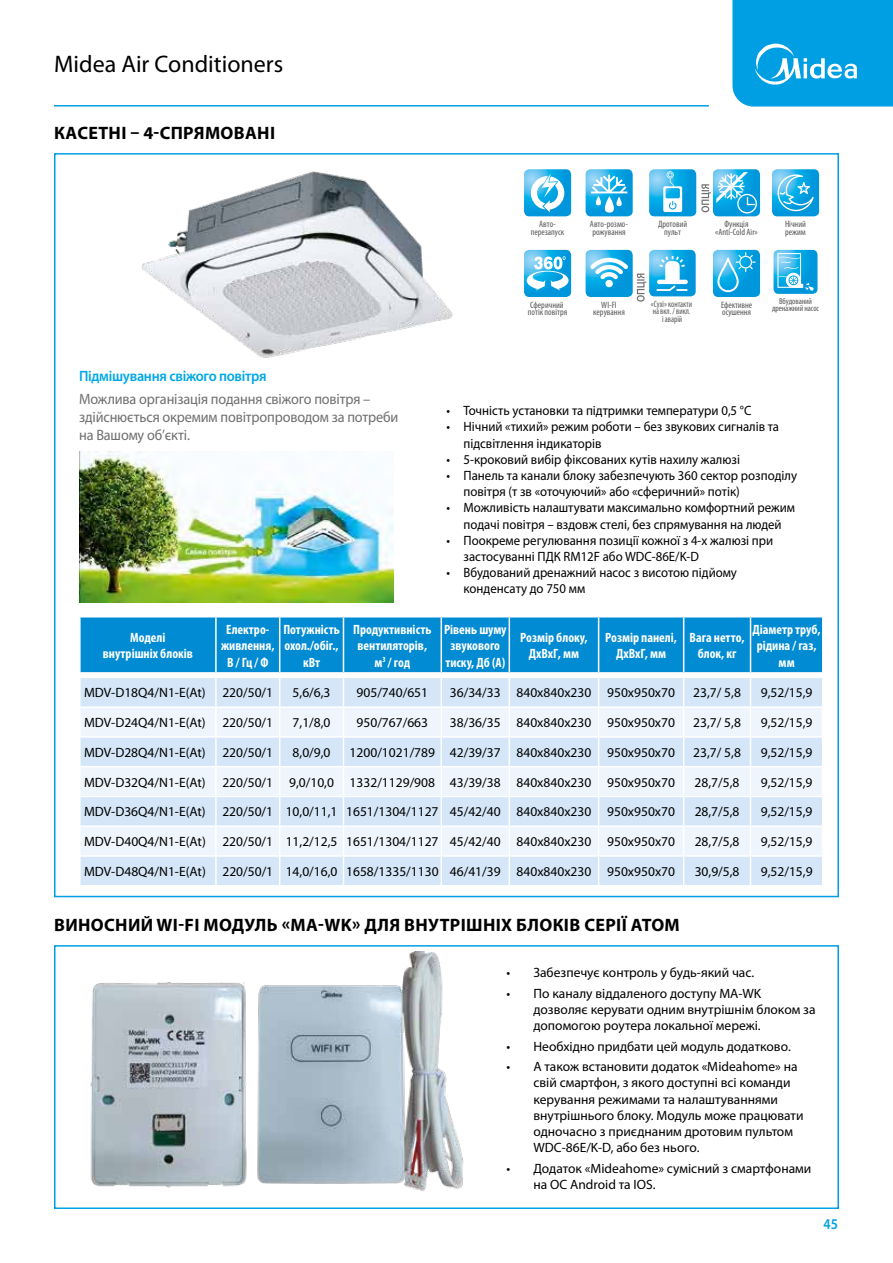
<style>
.page{position:relative;width:893px;height:1263px;background:#fff}
.page>*{position:absolute;margin:0;border:0;box-sizing:border-box;transform-origin:0 0}
.t1{font:24px "Myriad Pro";color:#000}
.t2{font:700 18px "Myriad Pro";letter-spacing:.02em;color:#000}
.t3{font:15px/18px "Myriad Pro";letter-spacing:-.01em;color:#706f6f;scale:.95 1}
.t4{font:600 15px "Myriad Pro";letter-spacing:-.02em;color:#00a8e7;scale:.95 1}
.t5{font:600 15px "Myriad Pro";color:#009fe3;scale:.9 1}
.t6{font:13.5px/16.2px "Myriad Pro";color:#000}
.t7{font:13.5px/16.2px "Myriad Pro";color:#000;scale:.95 1}
.t8{font:700 condensed 13.5px/16.2px "Myriad Pro";color:#fff;text-align:center}
.t9{font:condensed 9.3px/7.4px "Myriad Pro";color:#575756;text-align:center}
.t10{font:condensed 9.15px/7.4px "Myriad Pro";color:#575756;text-align:center;scale:.9 1}
.t11{font:condensed 8.55px/6.9px "Myriad Pro";letter-spacing:-.01em;color:#575756;text-align:center}
</style>
<div class="page">
<svg style="left:732px;top:0;width:161px;height:107px;background:#11a5e4"></svg>
<hr style="left:54px;top:105px;width:655px;height:2px;background:#009fe3">
<div style="left:54px;top:945px;width:785px;height:264px;border:2px solid #009fe3"></div>
<img style="left:142px;top:171px;width:312px;height:187px">
<svg style="left:79px;top:617px;width:744px;height:268px;background:#b4daf1"></svg>
<hr style="left:822px;top:857px;width:2px;height:28px;background:#fff">
<img style="left:79px;top:451px;width:314px;height:152px">
<svg style="left:524px;top:169px;width:47px;height:47px"></svg>
<svg style="left:586px;top:169px;width:47px;height:47px;background:#4bbae9"></svg>
<svg style="left:772px;top:169px;width:47px;height:47px;background:#3bb4e8"></svg>
<svg style="left:524px;top:250px;width:47px;height:47px"></svg>
<svg style="left:713px;top:250px;width:47px;height:47px;background:#34b2e7"></svg>
<svg style="left:773px;top:250px;width:44px;height:44px;background:#46b8e9"></svg>
<svg style="left:586px;top:250px;width:110px;height:52px"></svg>
<svg style="left:649px;top:169px;width:111px;height:47px"></svg>
<img style="left:90px;top:951px;width:374px;height:241px">
<h1 class="t1" style="left:54px;top:49px;width:231px">Midea Air Conditioners</h1>
<h2 class="t2" style="left:54px;top:121px;width:222px">КАСЕТНІ – 4-СПРЯМОВАНІ</h2>
<p class="t4" style="left:79px;top:367px;width:199px">Підмішування свіжого повітря</p>
<p class="t3" style="left:79px;top:389px;width:338px">Можлива організація подання свіжого повітря – здійснюється окремим повітропроводом за потреби на Вашому об’єкті.</p>
<p class="t9" style="left:531px;top:220px;width:35px">Авто&shy;перезапуск</p>
<p class="t9" style="left:590px;top:220px;width:40px;text-align:left">Авто-розмо&shy;рожування</p>
<p class="t9" style="left:658px;top:220px;width:31px">Дротовий пульт</p>
<p class="t9" style="left:715px;top:220px;width:44px">Функція «Anti-Cold Air»</p>
<p class="t9" style="left:785px;top:220px;width:22px;text-align:left">Нічний режим</p>
<p class="t9" style="left:528px;top:301px;width:41px;text-align:left">Сферичний потік повітря</p>
<p class="t9" style="left:593px;top:301px;width:33px">WI-FI керування</p>
<p class="t10" style="left:651px;top:300px;width:47px">«Сухі» контакти на вкл. / викл. і аварій</p>
<p class="t9" style="left:721px;top:301px;width:33px;text-align:left">Ефективне осушення</p>
<p class="t11" style="left:772px;top:298px;width:49px">Вбудований дренажний насос</p>
<p class="t7" style="left:446px;top:402px;width:323px">• Точність установки та підтримки температури 0,5 °С</p>
<p class="t7" style="left:463px;top:418px;width:334px;text-indent:-17px">• Нічний «тихий» режим роботи – без звукових сигналів та підсвітлення індикаторів</p>
<p class="t7" style="left:446px;top:451px;width:310px">• 5-кроковий вибір фіксованих кутів нахилу жалюзі</p>
<p class="t7" style="left:463px;top:467px;width:353px;text-indent:-17px">• Панель та канали блоку забезпечують 360 сектор розподілу повітря (т зв «оточуючий» або «сферичний» потік)</p>
<p class="t7" style="left:446px;top:499px;width:368px;text-align:center">• Можливість налаштувати максимально комфортний режим подачі повітря – вздовж стелі, без спрямування на людей</p>
<p class="t7" style="left:463px;top:532px;width:328px;text-indent:-17px">• Поокреме регулювання позиції кожної з 4-х жалюзі при застосуванні ПДК RM12F або WDC-86E/K-D</p>
<p class="t7" style="left:463px;top:564px;width:289px;text-indent:-17px">• Вбудований дренажний насос з висотою підйому конденсату до 750 мм</p>
<p class="t8" style="left:103px;top:629px;width:91px">Моделі внутрішніх блоків</p>
<p class="t8" style="left:221px;top:621px;width:55px">Електро&shy;живлення,<br>В / Гц / Ф</p>
<p class="t8" style="left:283px;top:621px;width:58px">Потужність охол./обіг., кВт</p>
<p class="t8" style="left:353px;top:621px;width:80px">Продуктивність вентиляторів, м<sup>3</sup> / год</p>
<p class="t8" style="left:444px;top:621px;width:64px">Рівень шуму звукового тиску, Дб (А)</p>
<p class="t8" style="left:520px;top:629px;width:69px">Розмір блоку,<br>ДхВхГ, мм</p>
<p class="t8" style="left:605px;top:629px;width:73px">Розмір панелі,<br>ДхВхГ, мм</p>
<p class="t8" style="left:689px;top:629px;width:57px">Вага нетто, блок, кг</p>
<p class="t8" style="left:753px;top:621px;width:70px">Діаметр труб, рідина / газ, мм</p>
<p class="t6" style="left:84px;top:684px;width:191px">MDV-D18Q4/N1-E(At) 220/50/1</p>
<p class="t6" style="left:293px;top:684px;width:39px">5,6/6,3</p>
<p class="t6" style="left:357px;top:684px;width:73px">905/740/651</p>
<p class="t6" style="left:450px;top:684px;width:227px">36/34/33 840х840х230 950х950х70</p>
<p class="t6" style="left:693px;top:684px;width:49px">23,7/ 5,8</p>
<p class="t6" style="left:761px;top:684px;width:53px">9,52/15,9</p>
<p class="t6" style="left:84px;top:714px;width:191px">MDV-D24Q4/N1-E(At) 220/50/1</p>
<p class="t6" style="left:293px;top:714px;width:39px">7,1/8,0</p>
<p class="t6" style="left:357px;top:714px;width:73px">950/767/663</p>
<p class="t6" style="left:450px;top:714px;width:227px">38/36/35 840х840х230 950х950х70</p>
<p class="t6" style="left:693px;top:714px;width:49px">23,7/ 5,8</p>
<p class="t6" style="left:761px;top:714px;width:53px">9,52/15,9</p>
<p class="t6" style="left:84px;top:744px;width:191px">MDV-D28Q4/N1-E(At) 220/50/1</p>
<p class="t6" style="left:293px;top:744px;width:39px">8,0/9,0</p>
<p class="t6" style="left:350px;top:744px;width:327px">1200/1021/789 42/39/37 840х840х230 950х950х70</p>
<p class="t6" style="left:693px;top:744px;width:49px">23,7/ 5,8</p>
<p class="t6" style="left:761px;top:744px;width:53px">9,52/15,9</p>
<p class="t6" style="left:84px;top:774px;width:592px">MDV-D32Q4/N1-E(At) 220/50/1 9,0/10,0 1332/1129/908 43/39/38 840х840х230 950х950х70</p>
<p class="t6" style="left:695px;top:774px;width:46px">28,7/5,8</p>
<p class="t6" style="left:761px;top:774px;width:53px">9,52/15,9</p>
<p class="t6" style="left:84px;top:803px;width:592px">MDV-D36Q4/N1-E(At) 220/50/1 10,0/11,1 1651/1304/1127 45/42/40 840х840х230 950х950х70</p>
<p class="t6" style="left:695px;top:803px;width:46px">28,7/5,8</p>
<p class="t6" style="left:761px;top:803px;width:53px">9,52/15,9</p>
<p class="t6" style="left:84px;top:833px;width:592px">MDV-D40Q4/N1-E(At) 220/50/1 11,2/12,5 1651/1304/1127 45/42/40 840х840х230 950х950х70</p>
<p class="t6" style="left:695px;top:833px;width:46px">28,7/5,8</p>
<p class="t6" style="left:761px;top:833px;width:53px">9,52/15,9</p>
<p class="t6" style="left:84px;top:863px;width:592px">MDV-D48Q4/N1-E(At) 220/50/1 14,0/16,0 1658/1335/1130 46/41/39 840х840х230 950х950х70</p>
<p class="t6" style="left:695px;top:863px;width:46px">30,9/5,8</p>
<p class="t6" style="left:761px;top:863px;width:53px">9,52/15,9</p>
<h2 class="t2" style="left:54px;top:913px;width:627px">ВИНОСНИЙ WI-FI МОДУЛЬ «MA-WK» ДЛЯ ВНУТРІШНІХ БЛОКІВ СЕРІЇ АТОМ</h2>
<p class="t6" style="left:506px;top:965px;width:249px">• Забезпечує контроль у будь-який час.</p>
<p class="t6" style="left:533px;top:985px;width:284px;text-indent:-27px">• По каналу віддаленого доступу MA-WK дозволяє керувати одним внутрішнім блоком за допомогою роутера локальної мережі.</p>
<p class="t6" style="left:506px;top:1038px;width:286px">• Необхідно придбати цей модуль додатково.</p>
<p class="t6" style="left:533px;top:1058px;width:272px;text-indent:-27px">• А також встановити додаток «Mideahome» на свій смартфон, з якого доступні всі команди керування режимами та налаштуваннями внутрішнього блоку. Модуль може працювати одночасно з приєднаним дротовим пультом WDC-86E/K-D, або без нього.</p>
<p class="t6" style="left:533px;top:1160px;width:279px;text-indent:-27px">• Додаток «Mideahome» сумісний з смартфонами на ОС Android та IOS.</p>
<p class="t5" style="left:823px;top:1214px;width:18px">45</p>
</div>
